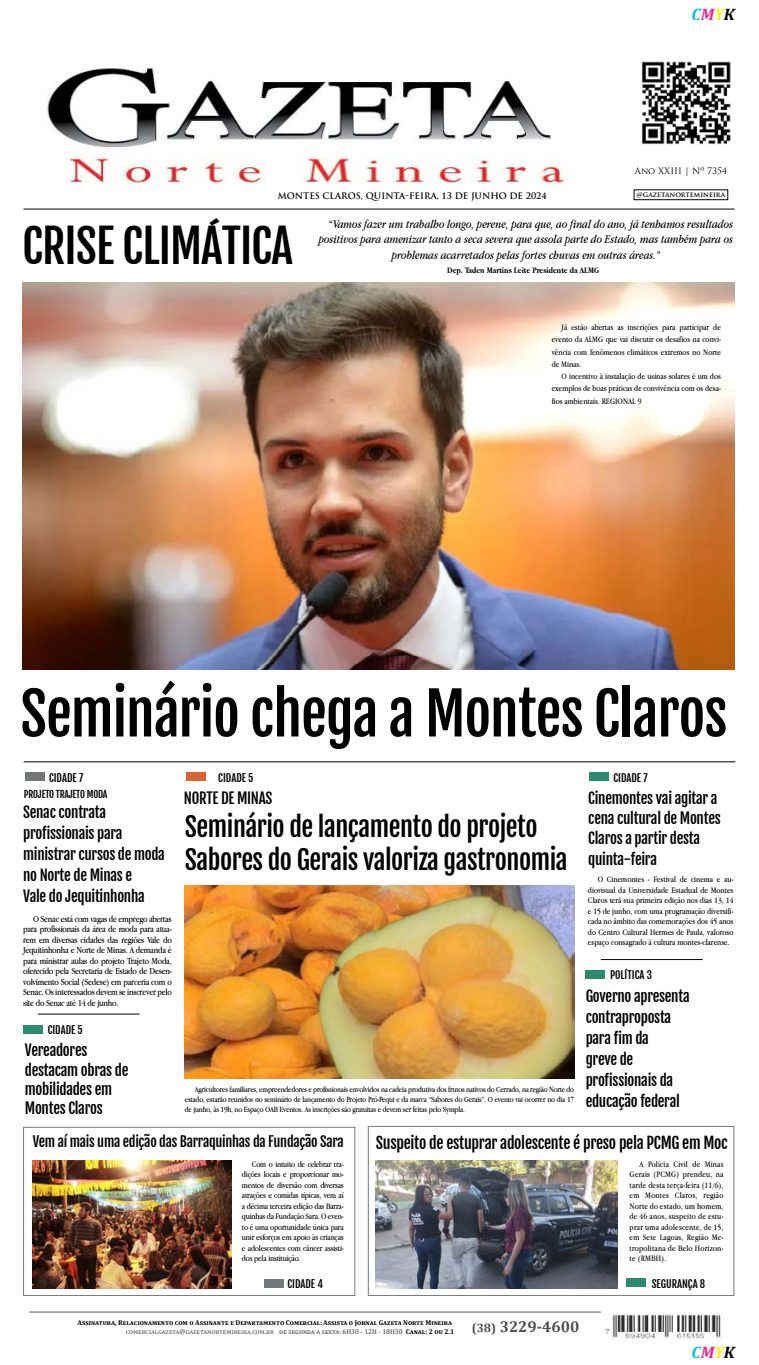
<style>
.page{position:relative;width:759px;height:1365px;background:#fff}
.page>*{position:absolute;margin:0;border:0;box-sizing:border-box;transform-origin:0 0}
.t1{font:57.75px "Fjalla One";letter-spacing:-.02em;color:#000}
.t2{font:45.5px "Fjalla One";letter-spacing:-.02em;color:#000}
.t3{font:26.25px/32.4px "Fjalla One";letter-spacing:-.02em;color:#000}
.t4{font:italic 700 16.62px "Cambria";color:#00b9f3}
.t5{font:15.75px "Fjalla One";letter-spacing:-.02em;color:#000}
.t6{font:700 15.75px "Cambria";color:#4b4d50}
.t7{font:14.88px/21px "Fjalla One";letter-spacing:-.02em;color:#000}
.t8{font:14px "Fjalla One";letter-spacing:-.02em;color:#000}
.t9{font:italic 12.25px "Apple Garamond";color:#000}
.t10{font:700 12.25px "Cambria";color:#4b4d50}
.t11{font:10.5px "Fjalla One";color:#000}
.t12{font:9.62px/21px "Apple Garamond";letter-spacing:-.025em;color:#000}
.t13{font:9.62px "Fjalla One";letter-spacing:-.02em;color:#000}
.t14{font:8.75px/10.5px "Apple Garamond";color:#000}
.t15{font:8.75px "Apple Garamond";letter-spacing:-.02em;color:#000}
.t16{font:8.75px/10.5px "Apple Garamond";letter-spacing:.02em;color:#000}
.t17{font:700 8.75px "Trajan Pro";color:#000}
.t18{font:700 8.75px "Apple Garamond";color:#000}
.t19{font:8.75px "Trajan Pro";color:#000}
.t20{font:8.31px/10px "Apple Garamond";letter-spacing:-.02em;color:#000;text-align:justify}
.t21{font:700 7px "Cambria";color:#000}
.t22{font:7px "Cambria";color:#333}
.t23{font:7px "Cambria";letter-spacing:.055em;color:#4b4d50}
.t24{font:700 7px "Trajan Pro";color:#000}
.s1{color:#e82a8c}
.s2{color:#fff00c}
.s3{color:#000}
.s4{font-weight:700;color:#000}
</style>
<div class="page">
<hr style="left:29px;top:1311px;width:572px;height:1px;background:#58595b">
<img style="left:642px;top:61px;width:89px;height:84px">
<img style="left:47px;top:68px;width:519px;height:116px">
<img style="left:22px;top:282px;width:712px;height:387px">
<div style="left:634px;top:190px;width:94px;height:10px;border:1px solid #000"></div>
<hr style="left:24px;top:209px;width:710px;height:1px;background:#000">
<img style="left:605px;top:1314px;width:116px;height:24px">
<div style="left:368px;top:1125px;width:366px;height:170px;border:1px solid #78797d"></div>
<div style="left:23px;top:1126px;width:332px;height:169px;border:1px solid #78797d"></div>
<div style="left:25px;top:772px;width:20px;height:9px;background:#747779"></div>
<hr style="left:24px;top:761px;width:711px;height:1px;background:#000">
<hr style="left:601px;top:959px;width:102px;height:1px;background:#000">
<hr style="left:38px;top:1013px;width:102px;height:1px;background:#000">
<div style="left:586px;top:970px;width:19px;height:8px;background:#2c8a6e"></div>
<div style="left:23px;top:1024px;width:20px;height:9px;background:#2c8a6e"></div>
<div style="left:589px;top:772px;width:19px;height:9px;background:#2c8a6e"></div>
<div style="left:627px;top:1278px;width:19px;height:8px;background:#2c8a6e"></div>
<div style="left:264px;top:1278px;width:20px;height:9px;background:#747779"></div>
<div style="left:186px;top:772px;width:19px;height:9px;background:#d96132"></div>
<img style="left:33px;top:1160px;width:199px;height:128px">
<img style="left:376px;top:1160px;width:242px;height:128px">
<img style="left:185px;top:885px;width:389px;height:193px">
<p class="t17" style="left:278px;top:190px;width:271px">MONTES CLAROS, QUINTA-FEIRA, 13 DE JUNHO DE 2024</p>
<h3 class="t4" style="left:692px;top:2px;width:45px">C<span class="s1">M</span><span class="s2">Y</span><span class="s3">K</span></h3>
<p class="t19" style="left:635px;top:165px;width:94px">Ano XXIII | Nº 7354</p>
<p class="t24" style="left:637px;top:190px;width:90px">@gazetanortemineira</p>
<h2 class="t2" style="left:22px;top:218px;width:272px">CRISE CLIMÁTICA</h2>
<h3 class="t9" style="left:329px;top:216px;width:406px">“Vamos fazer um trabalho longo, perene, para que, ao final do ano já, tenhamos resultados</h3>
<h3 class="t9" style="left:319px;top:232px;width:416px">positivos para amenizar tanto a seca severa que assola parte do Estado, mas também para os</h3>
<h3 class="t9" style="left:392px;top:248px;width:270px">problemas acarretados pelas fortes chuvas em outras áreas “.</h3>
<p class="t18" style="left:447px;top:265px;width:154px">Dep. Tadeu Martins Leite Presidente da ALMG</p>
<p class="t14" style="left:591px;top:322px;width:24px">abertas</p>
<p class="t14" style="left:713px;top:322px;width:9px">de</p>
<p class="t14" style="left:562px;top:322px;width:7px">Já</p>
<p class="t14" style="left:552px;top:346px;width:171px">vência com fenômenos climáticos extremos no Norte</p>
<p class="t14" style="left:571px;top:322px;width:18px">estão</p>
<p class="t14" style="left:628px;top:322px;width:32px">inscrições</p>
<p class="t14" style="left:680px;top:322px;width:31px">participar</p>
<p class="t14" style="left:662px;top:322px;width:15px">para</p>
<p class="t14" style="left:617px;top:322px;width:8px">as</p>
<p class="t14" style="left:552px;top:334px;width:171px">evento da ALMG que vai discutir os desafios na convi-</p>
<p class="t14" style="left:562px;top:358px;width:161px;line-height:12.2px;text-indent:-10px">de Minas.<br>O incentivo à instalação de usinas solares é um dos</p>
<p class="t14" style="left:552px;top:395px;width:91px">fios ambientais. REGIONAL 9</p>
<p class="t14" style="left:552px;top:383px;width:171px">exemplos de boas práticas de convivência com os desa-</p>
<h1 class="t1" style="left:20px;top:678px;width:709px">Seminário chega a Montes Claros</h1>
<p class="t11" style="left:49px;top:771px;width:36px">CIDADE 7</p>
<p class="t11" style="left:218px;top:771px;width:37px">CIDADE 5</p>
<p class="t13" style="left:24px;top:788px;width:85px">PROJETO TRAJETO MODA</p>
<h3 class="t7" style="left:184px;top:787px;width:90px">NORTE DE MINAS</h3>
<h3 class="t7" style="left:23px;top:802px;width:143px">Senac contrata profissionais para ministrar cursos de moda no Norte de Minas e<br>Vale do Jequitinhonha</h3>
<h3 class="t3" style="left:185px;top:810px;width:384px">Seminário de lançamento do projeto<br>Sabores do Gerais valoriza gastronomia</h3>
<p class="t12" style="left:23px;top:907px;width:150px;text-align:right">O Senac está com vagas de emprego abertas rem em diversas cidades das regiões Vale do</p>
<p class="t12" style="left:23px;top:918px;width:150px">para profissionais da área de moda para atua-<br>Jequitinhonha e Norte de Minas A. demanda é</p>
<p class="t12" style="left:23px;top:949px;width:150px">para ministrar aulas do projeto Trajeto Moda, volvimento Social (Sedese) em parceria com o</p>
<p class="t12" style="left:23px;top:960px;width:150px">oferecido pela Secretaria de Estado de Desen-<br>Senac. Os interessados devem se inscrever pelo</p>
<p class="t12" style="left:23px;top:991px;width:97px">site do Senac até 14 de junho.</p>
<p class="t11" style="left:48px;top:1023px;width:37px">CIDADE 5</p>
<h3 class="t7" style="left:25px;top:1040px;width:105px;line-height:19.2px">Vereadores destacam obras de mobilidades em<br>Montes Claros</h3>
<p class="t20" style="left:185px;top:1084px;width:391px;text-indent:10px">Agricultores familiares, empreendedores e profissionais envolvidos na cadeia produtiva dos frutos nativos do Cerrado, na região Norte do estado, estarão reunidos no seminário de lançamento do Projeto Pró-Pequi e da marca “Sabores do Gerais O.” evento vai ocorrer no dia 17 de junho às, 19 ,h no Espaço OAB Eventos. As inscrições são gratuitas e devem ser feitas pelo Sympla.</p>
<p class="t11" style="left:613px;top:771px;width:36px">CIDADE 7</p>
<h3 class="t7" style="left:588px;top:788px;width:134px;line-height:20.1px">Cinemontes vai agitar a cena cultural de Montes<br>Claros a partir desta quinta-feira</h3>
<p class="t14" style="left:598px;top:873px;width:137px">O Cinemontes - Festival de cinema e au-</p>
<p class="t14" style="left:588px;top:894px;width:147px">Claros terá sua primeira edição nos dias 13, 14</p>
<p class="t14" style="left:588px;top:915px;width:147px">cada no âmbito das comemorações dos 45 anos</p>
<p class="t14" style="left:588px;top:884px;width:147px">diovisual da Universidade Estadual de Montes</p>
<p class="t14" style="left:588px;top:905px;width:147px">e 15 de junho, com uma programação diversifi-</p>
<p class="t14" style="left:588px;top:926px;width:147px">do Centro Cultural Hermes de Paula, valoroso espaço consagrado à cultura montes-clarense.</p>
<p class="t11" style="left:610px;top:968px;width:43px">POLÍTICA 3</p>
<h3 class="t7" style="left:586px;top:985px;width:106px">Governo apresenta</h3>
<h3 class="t7" style="left:586px;top:1006px;width:96px">contraproposta para fim da greve de profissionais da educação federal</h3>
<h3 class="t8" style="left:33px;top:1133px;width:313px">Vem aí mais uma edição das Barraquinhas da Fundação Sara</h3>
<p class="t15" style="left:252px;top:1158px;width:93px">Com o intuito de celebrar tra-</p>
<p class="t15" style="left:242px;top:1189px;width:103px">atrações e comidas típicas, vem aí</p>
<p class="t15" style="left:242px;top:1221px;width:103px">to é uma oportunidade única para</p>
<p class="t15" style="left:242px;top:1168px;width:103px">dições locais e proporcionar mo-</p>
<p class="t15" style="left:242px;top:1179px;width:103px">mentos de diversão com diversas</p>
<p class="t15" style="left:242px;top:1200px;width:103px">a décima terceira edição das Barra-</p>
<p class="t15" style="left:242px;top:1231px;width:103px">unir esforços em apoio às crianças</p>
<p class="t15" style="left:242px;top:1252px;width:60px">dos pela instituição.</p>
<p class="t15" style="left:242px;top:1210px;width:103px">quinhas da Fundação Sara O. even-</p>
<p class="t15" style="left:242px;top:1242px;width:103px">e adolescentes com câncer assisti-</p>
<p class="t11" style="left:287px;top:1277px;width:37px">CIDADE 4</p>
<h3 class="t5" style="left:376px;top:1132px;width:353px">Suspeito de estuprar adolescente é preso pela PCMG em Moc</h3>
<p class="t16" style="left:648px;top:1158px;width:23px">Polícia</p>
<p class="t14" style="left:673px;top:1158px;width:16px">Civil</p>
<p class="t14" style="left:692px;top:1158px;width:9px">de</p>
<p class="t14" style="left:640px;top:1158px;width:6px">A</p>
<p class="t16" style="left:630px;top:1168px;width:95px">Gerais (PCMG) prendeu, na</p>
<p class="t16" style="left:630px;top:1179px;width:95px">tarde desta terça-feira )11/6 ,(</p>
<p class="t14" style="left:703px;top:1189px;width:22px">região</p>
<p class="t14" style="left:705px;top:1158px;width:20px">Minas</p>
<p class="t14" style="left:675px;top:1189px;width:24px">Claros,</p>
<p class="t14" style="left:645px;top:1189px;width:25px">Montes</p>
<p class="t16" style="left:630px;top:1189px;width:95px">em<br>Norte do estado, um homem,</p>
<p class="t16" style="left:630px;top:1221px;width:95px">prar uma adolescente, de 15,</p>
<p class="t16" style="left:630px;top:1210px;width:95px">de 46 anos, suspeito de estu-</p>
<p class="t14" style="left:630px;top:1252px;width:38px">te (RMBH .(</p>
<p class="t16" style="left:630px;top:1231px;width:95px">em Sete Lagoas, Região Me-</p>
<p class="t16" style="left:630px;top:1242px;width:95px">tropolitana de Belo Horizon-</p>
<p class="t11" style="left:652px;top:1276px;width:55px">SEGURANÇA 8</p>
<p class="t21" style="left:78px;top:1317px;width:376px">Assinatura, Relacionamento com o Assinante e Departamento Comercial:Assista o Jornal Gazeta Norte Mineira</p>
<h3 class="t6" style="left:500px;top:1314px;width:81px">3229-4600</h3>
<h3 class="t10" style="left:472px;top:1318px;width:26px">(38)</h3>
<p class="t23" style="left:126px;top:1326px;width:149px">comercialgazeta@gazetanortemineira.com.br</p>
<p class="t22" style="left:279px;top:1326px;width:177px">de segunda a sexta H6: 30 - 12H - 18H30 <span class="s4">Canal 2: ou 2.1</span></p>
<h3 class="t4" style="left:692px;top:1340px;width:45px">C<span class="s1">M</span><span class="s2">Y</span><span class="s3">K</span></h3>
</div>
